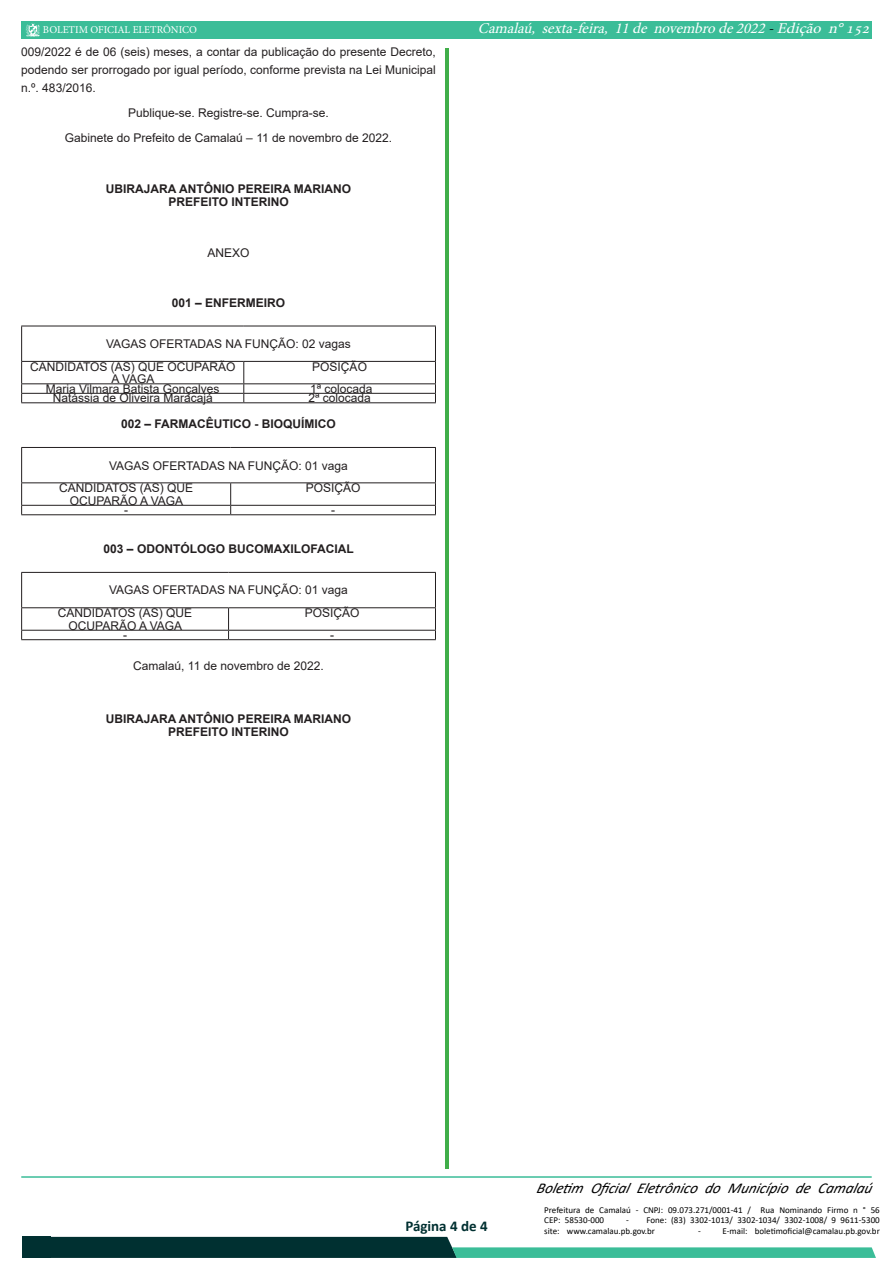
<style>
.page{position:relative;width:893px;height:1263px;background:#fff}
.page>*{position:absolute;margin:0;border:0;box-sizing:border-box;transform-origin:0 0}
.t1{font:italic 15px "Minion Pro";color:#fff}
.t2{font:italic 15px "Calibri";color:#000}
.t3{font:700 15px "Calibri";color:#003031}
.t4{font:12px/22.5px "Arial";color:#231f20}
.t5{font:700 12px/12.9px "Arial";color:#231f20;text-align:center}
.t6{font:10.5px "Minion Pro";color:#fff}
.t7{font:9px/10.5px "Calibri";color:#000}
.s1{color:#000}
</style>
<div class="page">
<div style="left:21px;top:21px;width:851px;height:17px;background:#3bbd98"></div>
<hr style="left:21px;top:1176px;width:851px;height:2px;background:#3bbd98">
<svg style="left:26px;top:23px;width:14px;height:14px"></svg>
<svg style="left:51px;top:1237px;width:825px;height:21px"></svg>
<div style="left:22px;top:1237px;width:29px;height:21px;background:#003031"></div>
<hr style="left:445px;top:48px;width:4px;height:1121px;background:#40ae49">
<hr style="left:21px;top:326px;width:223px;height:1px;background:#231f20">
<hr style="left:244px;top:326px;width:192px;height:1px;background:#231f20">
<hr style="left:21px;top:361px;width:223px;height:1px;background:#231f20">
<hr style="left:244px;top:361px;width:192px;height:1px;background:#231f20">
<hr style="left:21px;top:383px;width:223px;height:1px;background:#231f20">
<hr style="left:244px;top:383px;width:192px;height:1px;background:#231f20">
<hr style="left:21px;top:393px;width:223px;height:1px;background:#231f20">
<hr style="left:244px;top:393px;width:192px;height:1px;background:#231f20">
<hr style="left:21px;top:402px;width:223px;height:1px;background:#231f20">
<hr style="left:244px;top:402px;width:192px;height:1px;background:#231f20">
<hr style="left:21px;top:326px;width:1px;height:35px;background:#231f20">
<svg style="left:21px;top:362px;width:1px;height:40px"></svg>
<hr style="left:435px;top:326px;width:1px;height:35px;background:#231f20">
<svg style="left:243px;top:362px;width:1px;height:40px"></svg>
<svg style="left:435px;top:362px;width:1px;height:40px"></svg>
<hr style="left:21px;top:447px;width:210px;height:1px;background:#231f20">
<hr style="left:231px;top:447px;width:205px;height:1px;background:#231f20">
<hr style="left:21px;top:482px;width:210px;height:1px;background:#231f20">
<hr style="left:231px;top:482px;width:205px;height:1px;background:#231f20">
<hr style="left:21px;top:505px;width:210px;height:1px;background:#231f20">
<hr style="left:231px;top:505px;width:205px;height:1px;background:#231f20">
<hr style="left:21px;top:514px;width:210px;height:1px;background:#231f20">
<hr style="left:231px;top:514px;width:205px;height:1px;background:#231f20">
<hr style="left:21px;top:448px;width:1px;height:34px;background:#231f20">
<svg style="left:21px;top:483px;width:1px;height:31px"></svg>
<hr style="left:435px;top:448px;width:1px;height:34px;background:#231f20">
<svg style="left:230px;top:483px;width:1px;height:31px"></svg>
<svg style="left:435px;top:483px;width:1px;height:31px"></svg>
<hr style="left:21px;top:572px;width:208px;height:1px;background:#231f20">
<hr style="left:229px;top:572px;width:207px;height:1px;background:#231f20">
<hr style="left:21px;top:607px;width:208px;height:1px;background:#231f20">
<hr style="left:229px;top:607px;width:207px;height:1px;background:#231f20">
<hr style="left:21px;top:630px;width:208px;height:1px;background:#231f20">
<hr style="left:229px;top:630px;width:207px;height:1px;background:#231f20">
<hr style="left:21px;top:639px;width:208px;height:1px;background:#231f20">
<hr style="left:229px;top:639px;width:207px;height:1px;background:#231f20">
<hr style="left:21px;top:573px;width:1px;height:34px;background:#231f20">
<svg style="left:21px;top:608px;width:1px;height:31px"></svg>
<hr style="left:435px;top:573px;width:1px;height:34px;background:#231f20">
<svg style="left:228px;top:608px;width:1px;height:31px"></svg>
<svg style="left:435px;top:608px;width:1px;height:31px"></svg>
<p class="t6" style="left:43px;top:23px;width:156px">BOLETIM OFICIAL ELETRÔNICO</p>
<p class="t4" style="left:21px;top:43px;width:416px;line-height:18px;text-align:justify">009/2022 é de 06 (seis) meses, a contar da publicação do presente Decreto, podendo ser prorrogado por igual período, conforme prevista na Lei Municipal n.º. 483/2016.</p>
<p class="t4" style="left:65px;top:100px;width:329px;line-height:24.9px;text-align:center">Publique-se. Registre-se. Cumpra-se.<br>Gabinete do Prefeito de Camalaú – 11 de novembro de 2022.</p>
<p class="t5" style="left:106px;top:182px;width:247px">UBIRAJARA ANTÔNIO PEREIRA MARIANO<br>PREFEITO INTERINO</p>
<p class="t4" style="left:208px;top:241px;width:44px">ANEXO</p>
<p class="t5" style="left:172px;top:296px;width:115px">001 – ENFERMEIRO</p>
<p class="t4" style="left:30px;top:332px;width:322px;text-indent:76px">VAGAS OFERTADAS NA FUNÇÃO: 02 vagas<br>CANDIDATOS (AS) QUE OCUPARÃO</p>
<p class="t4" style="left:111px;top:368px;width:45px">A VAGA</p>
<p class="t4" style="left:312px;top:355px;width:56px">POSIÇÃO</p>
<p class="t4" style="left:46px;top:377px;width:175px">Maria Vilmara Batista Gonçalves</p>
<p class="t4" style="left:310px;top:377px;width:64px">1ª colocada</p>
<p class="t4" style="left:53px;top:387px;width:162px">Natássia de Oliveira Maracajá</p>
<p class="t4" style="left:308px;top:387px;width:64px">2ª colocada</p>
<p class="t5" style="left:121px;top:418px;width:216px">002 – FARMACÊUTICO - BIOQUÍMICO</p>
<p class="t4" style="left:59px;top:454px;width:290px;text-indent:50px">VAGAS OFERTADAS NA FUNÇÃO: 01 vaga<br>CANDIDATOS (AS) QUE</p>
<p class="t4" style="left:70px;top:489px;width:115px">OCUPARÃO A VAGA</p>
<p class="t4" style="left:306px;top:476px;width:56px">POSIÇÃO</p>
<p class="t4" style="left:124px;top:499px;width:5px">-</p>
<p class="t4" style="left:331px;top:499px;width:5px">-</p>
<p class="t5" style="left:104px;top:542px;width:252px">003 – ODONTÓLOGO BUCOMAXILOFACIAL</p>
<p class="t4" style="left:58px;top:579px;width:291px;text-indent:51px">VAGAS OFERTADAS NA FUNÇÃO: 01 vaga<br>CANDIDATOS (AS) QUE</p>
<p class="t4" style="left:69px;top:614px;width:115px">OCUPARÃO A VAGA</p>
<p class="t4" style="left:305px;top:601px;width:56px">POSIÇÃO</p>
<p class="t4" style="left:123px;top:624px;width:5px">-</p>
<p class="t4" style="left:330px;top:624px;width:5px">-</p>
<p class="t4" style="left:133px;top:654px;width:192px">Camalaú, 11 de novembro de 2022.</p>
<p class="t5" style="left:106px;top:713px;width:247px">UBIRAJARA ANTÔNIO PEREIRA MARIANO<br>PREFEITO INTERINO</p>
<p class="t1" style="left:478px;top:18px;width:398px">Camalaú, sexta-feira, 11de novembrode2022<span class="s1">-</span>Edição n°152</p>
<p class="t2" style="left:536px;top:1178px;width:342px">Boletim Oficial Eletrônico do Município de Camalaú</p>
<p class="t3" style="left:405px;top:1215px;width:84px">Página 4 de 4</p>
<p class="t7" style="left:544px;top:1204px;width:337px">Prefeitura de Camalaú - CNPJ: 09.073.271/0001-41 / Rua Nominando Firmo n ° 56<br>CEP: 58530-000</p>
<p class="t7" style="left:544px;top:1214px;width:337px;text-indent:82px">- Fone: (83) 3302-1013/ 3302-1034/ 3302-1008/ 9 9611-5300 site: www.camalau.pb.gov.br</p>
<p class="t7" style="left:698px;top:1225px;width:183px">- E-mail: boletimoficial@camalau.pb.gov.br</p>
</div>
